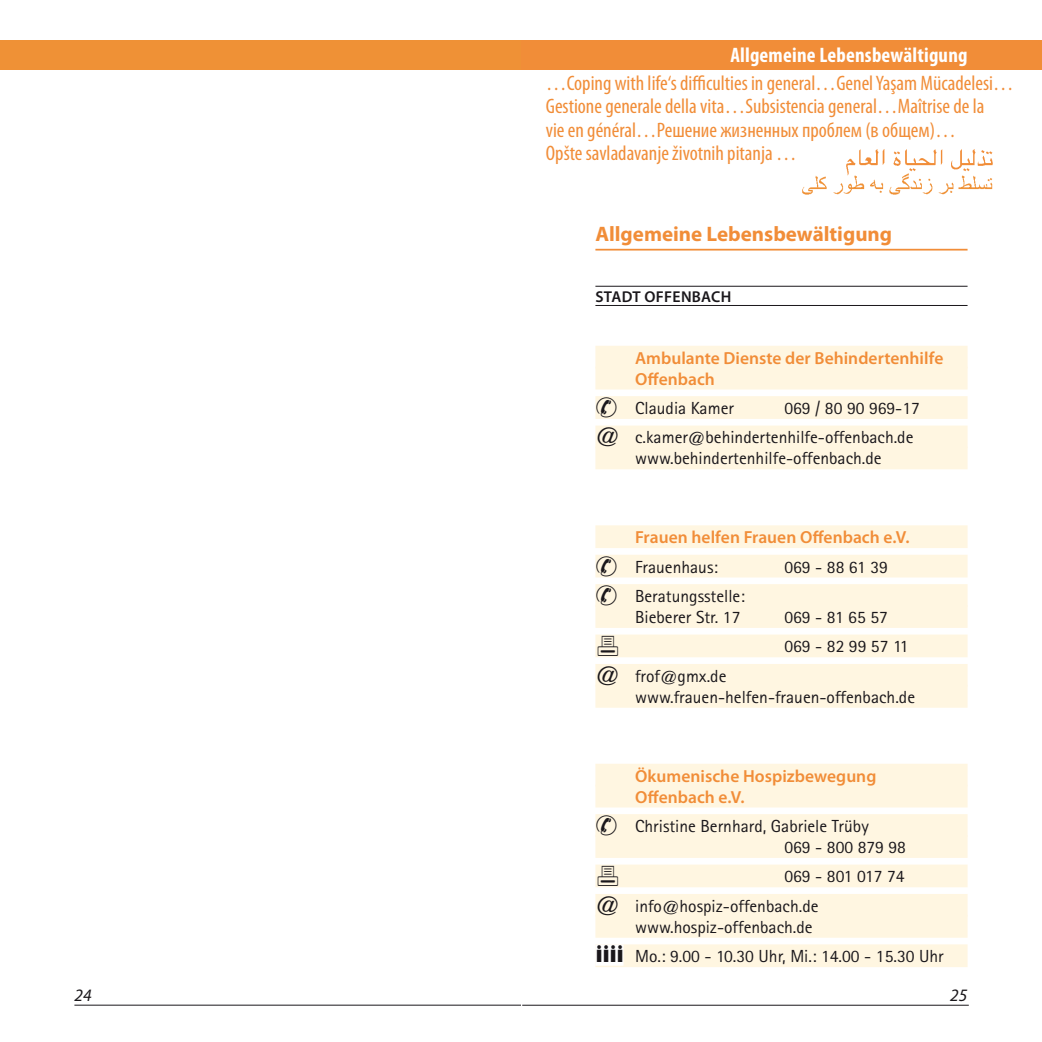
<style>
.page{position:relative;width:1042px;height:1042px;background:#fff}
.page>*{position:absolute;margin:0;border:0;box-sizing:border-box;transform-origin:0 0}
.t1{font:condensed 21px/23.3px "Myriad Pro";color:#f18d38}
.t2{font:700 condensed 21px "Myriad Pro";letter-spacing:.01em;color:#fff}
.t3{font:700 21px "Myriad Pro";color:#f18d38}
.t4{font:17.5px/29.4px "Rotis Sans Serif";color:#1a171b}
.t5{font:600 17.5px/21px "Myriad Pro";color:#f18d38}
.t6{font:italic 17.5px "Myriad Pro";color:#1a171b}
.t7{font:600 15.75px "Myriad Pro";letter-spacing:.02em;color:#1a171b}
.s1{font-size:24.5px}
.s2{font-family:"Gill Sans";font-weight:700;font-size:24.5px}
</style>
<div class="page">
<hr style="left:74px;top:1004px;width:447px;height:1px;background:#1a171b">
<div style="left:0;top:40px;width:521px;height:29px;background:#ef9136"></div>
<div style="left:521px;top:40px;width:521px;height:29px;background:#f18d38"></div>
<hr style="left:595px;top:249px;width:372px;height:1px;background:#f18d38">
<hr style="left:595px;top:286px;width:372px;height:1px;background:#1a171b">
<hr style="left:595px;top:305px;width:372px;height:1px;background:#1a171b">
<div style="left:595px;top:346px;width:372px;height:22px;background:#fff6e1"></div>
<div style="left:595px;top:367px;width:372px;height:22px;background:#fff6e1"></div>
<div style="left:595px;top:396px;width:372px;height:23px;background:#fff6e1"></div>
<div style="left:595px;top:425px;width:372px;height:23px;background:#fff6e1"></div>
<div style="left:595px;top:446px;width:372px;height:23px;background:#fff6e1"></div>
<div style="left:595px;top:525px;width:372px;height:23px;background:#fff6e1"></div>
<div style="left:595px;top:555px;width:372px;height:22px;background:#fff6e1"></div>
<div style="left:595px;top:584px;width:372px;height:23px;background:#fff6e1"></div>
<div style="left:595px;top:605px;width:372px;height:23px;background:#fff6e1"></div>
<div style="left:595px;top:634px;width:372px;height:23px;background:#fff6e1"></div>
<div style="left:595px;top:664px;width:372px;height:23px;background:#fff6e1"></div>
<div style="left:595px;top:685px;width:372px;height:23px;background:#fff6e1"></div>
<div style="left:595px;top:764px;width:372px;height:22px;background:#fff6e1"></div>
<div style="left:595px;top:785px;width:372px;height:22px;background:#fff6e1"></div>
<div style="left:595px;top:814px;width:372px;height:23px;background:#fff6e1"></div>
<div style="left:595px;top:835px;width:372px;height:23px;background:#fff6e1"></div>
<div style="left:595px;top:864px;width:372px;height:23px;background:#fff6e1"></div>
<div style="left:595px;top:894px;width:372px;height:23px;background:#fff6e1"></div>
<div style="left:595px;top:915px;width:372px;height:23px;background:#fff6e1"></div>
<div style="left:595px;top:944px;width:372px;height:23px;background:#fff6e1"></div>
<div style="left:595px;top:944px;width:28px;height:21px;background:#fff"></div>
<hr style="left:522px;top:1005px;width:447px;height:1px;background:#1a171b">
<img style="left:846px;top:149px;width:147px;height:22px">
<img style="left:802px;top:171px;width:191px;height:24px">
<p class="t6" style="left:74px;top:984px;width:19px">24</p>
<p class="t2" style="left:730px;top:42px;width:239px">Allgemeine Lebensbewältigung</p>
<p class="t1" style="left:546px;top:71px;width:470px">…Coping with life‘s difficulties in general…Genel Yaşam Mücadelesi… Gestione generale della vita…Subsistencia general…Maîtrise de la<br>vie en général…Решение жизненных проблем (в общем)…<br>Opšte savladavanje životnih pitanja …</p>
<p class="t3" style="left:595px;top:221px;width:298px">Allgemeine Lebensbewältigung</p>
<p class="t7" style="left:595px;top:286px;width:138px">STADT OFFENBACH</p>
<p class="t5" style="left:635px;top:347px;width:310px">Ambulante Dienste der Behindertenhilfe<br>Offenbach</p>
<p class="t4" style="left:635px;top:393px;width:100px">Claudia Kamer</p>
<p class="t4" style="left:595px;top:393px;width:326px;text-indent:189px">069 / 80 90 969-17 <span class="s1">@</span> c.kamer@behindertenhilfe-offenbach.de</p>
<p class="t4" style="left:635px;top:444px;width:248px">www.behindertenhilfe-offenbach.de</p>
<p class="t5" style="left:635px;top:526px;width:276px">Frauen helfen Frauen Offenbach e.V.</p>
<p class="t4" style="left:635px;top:552px;width:84px">Frauenhaus:</p>
<p class="t4" style="left:784px;top:552px;width:105px">069 - 88 61 39</p>
<p class="t4" style="left:635px;top:585px;width:111px;line-height:21px">Beratungsstelle:<br>Bieberer Str. 17</p>
<p class="t4" style="left:784px;top:602px;width:126px">069 - 81 65 57<br>069 - 82 99 57 11</p>
<p class="t4" style="left:635px;top:665px;width:281px;line-height:21px;text-indent:-40px"><span class="s1">@</span> frof@gmx.de www.frauen-helfen-frauen-offenbach.de</p>
<p class="t5" style="left:635px;top:765px;width:243px">Ökumenische Hospizbewegung<br>Offenbach e.V.</p>
<p class="t4" style="left:784px;top:815px;width:123px;line-height:21px;text-indent:-149px">Christine Bernhard, Gabriele Trüby<br>069 - 800 879 98</p>
<p class="t4" style="left:595px;top:861px;width:311px;text-indent:189px">069 - 801 017 74 <span class="s1">@</span> info@hospiz-offenbach.de</p>
<p class="t4" style="left:595px;top:912px;width:350px;text-indent:40px">www.hospiz-offenbach.de<br><span class="s2">iiii</span> Mo.: 9.00 - 10.30 Uhr, Mi.: 14.00 - 15.30 Uhr</p>
<p class="t6" style="left:950px;top:984px;width:19px">25</p>
</div>
